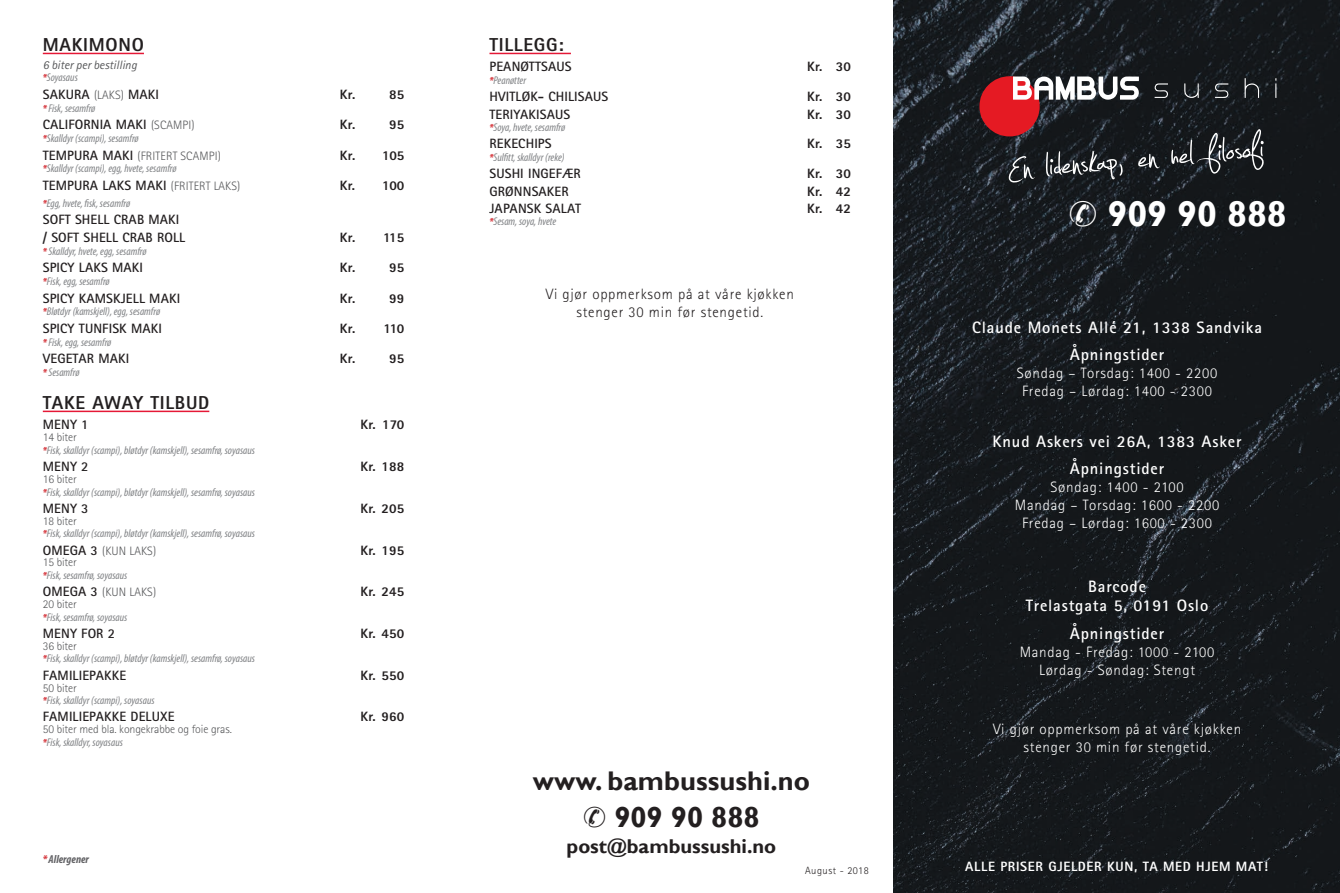
<style>
.page{position:relative;width:1340px;height:893px;background:#fff}
.page>*{position:absolute;margin:0;border:0;box-sizing:border-box;transform-origin:0 0}
.t1{font:700 35.7px "Gill Sans";color:#fff}
.t2{font:700 28.95px "Gill Sans";color:#231f20}
.t3{font:700 27px "Gill Sans";color:#231f20}
.t4{font:700 19.95px "Gill Sans";color:#231f20}
.t5{font:800 18.75px "Rotis Sans Serif Std";letter-spacing:.04em;color:#231f20}
.t6{font:700 16.5px/27.3px "Rotis Sans Serif Std";letter-spacing:.05em;color:#fff;text-align:center}
.t7{font:300 15px/18px "Rotis Sans Serif Std";letter-spacing:.05em;color:#fff;text-align:center}
.t8{font:300 15px/18px "Rotis Sans Serif Std";letter-spacing:.05em;color:#231f20;text-align:center}
.t9{font:700 13.5px/17.7px "Rotis Sans Serif Std";letter-spacing:.01em;color:#231f20}
.t10{font:800 13.5px "Rotis Sans Serif Std";letter-spacing:.01em;color:#231f20}
.t11{font:800 13.5px "Rotis Sans Serif Std";letter-spacing:.05em;color:#fff}
.t12{font:300 12.15px "Rotis Sans Serif Std";letter-spacing:.01em;color:#57585a}
.t13{font:italic 12.15px "Rotis Sans Serif Std";color:#57585a}
.t14{font:300 11.85px "Rotis Sans Serif Std";letter-spacing:-.01em;color:#57585a}
.t15{font:italic 700 condensed 11.55px "Myriad Pro";color:#636366}
.t16{font:italic condensed 11.25px "Myriad Pro";color:#808285}
.t17{font:300 10.5px "Rotis Sans Serif Std";letter-spacing:.05em;color:#231f20}
.s1{font-weight:700;font-size:10.5px;color:#d1232a}
.s2{font-weight:300;font-size:12.15px;color:#57585a}
.s3{font-weight:700;font-size:13.5px;color:#231f20}
.s4{color:#d1232a}
</style>
<div class="page">
<img style="left:893px;top:0;width:446px;height:893px">
<svg style="left:1275px;top:78px;width:1px;height:20px"></svg>
<hr style="left:43px;top:53px;width:101px;height:1px;background:#e51836">
<hr style="left:43px;top:411px;width:166px;height:1px;background:#e51836">
<hr style="left:489px;top:53px;width:82px;height:1px;background:#e51836">
<svg style="left:979px;top:76px;width:284px;height:107px;background:#403337"></svg>
<h3 class="t5" style="left:43px;top:33px;width:103px">MAKIMONO</h3>
<p class="t13" style="left:43px;top:57px;width:96px">6 biter per bestilling</p>
<p class="t16" style="left:43px;top:71px;width:36px"><span class="s1">*</span>Soyasaus</p>
<p class="t9" style="left:43px;top:85px;width:118px">SAKURA <span class="s2">(LAKS)</span> MAKI</p>
<p class="t10" style="left:340px;top:86px;width:17px">Kr.</p>
<p class="t10" style="left:389px;top:86px;width:17px">85</p>
<p class="t16" style="left:43px;top:101px;width:54px"><span class="s1">*</span> Fisk, sesamfrø</p>
<p class="t9" style="left:43px;top:116px;width:153px">CALIFORNIA MAKI <span class="s2">(SCAMPI)</span></p>
<p class="t10" style="left:340px;top:116px;width:17px">Kr.</p>
<p class="t10" style="left:389px;top:116px;width:17px">95</p>
<p class="t16" style="left:43px;top:131px;width:97px"><span class="s1">*</span>Skalldyr (scampi), sesamfrø</p>
<p class="t12" style="left:43px;top:149px;width:179px"><span class="s3">TEMPURA MAKI</span> (FRITERT SCAMPI)</p>
<p class="t10" style="left:340px;top:146px;width:66px">Kr. 105</p>
<p class="t16" style="left:43px;top:162px;width:135px"><span class="s1">*</span>Skalldyr (scampi), egg, hvete, sesamfrø</p>
<p class="t9" style="left:43px;top:176px;width:199px">TEMPURA LAKS MAKI <span class="s2">(FRITERT LAKS)</span></p>
<p class="t10" style="left:340px;top:177px;width:66px">Kr. 100</p>
<p class="t16" style="left:43px;top:196px;width:89px"><span class="s1">*</span>Egg, hvete, fisk, sesamfrø</p>
<p class="t9" style="left:43px;top:211px;width:144px">SOFT SHELL CRAB MAKI / SOFT SHELL CRAB ROLL</p>
<p class="t10" style="left:340px;top:229px;width:66px">Kr. 115</p>
<p class="t16" style="left:43px;top:244px;width:105px"><span class="s1">*</span> Skalldyr, hvete, egg, sesamfrø</p>
<p class="t9" style="left:43px;top:259px;width:102px">SPICY LAKS MAKI</p>
<p class="t10" style="left:340px;top:259px;width:17px">Kr.</p>
<p class="t10" style="left:389px;top:259px;width:17px">95</p>
<p class="t16" style="left:43px;top:275px;width:68px"><span class="s1">*</span>Fisk, egg, sesamfrø</p>
<p class="t9" style="left:43px;top:289px;width:139px">SPICY KAMSKJELL MAKI</p>
<p class="t10" style="left:340px;top:290px;width:17px">Kr.</p>
<p class="t10" style="left:389px;top:290px;width:17px">99</p>
<p class="t16" style="left:43px;top:305px;width:119px"><span class="s1">*</span>Bløtdyr (kamskjell), egg, sesamfrø</p>
<p class="t9" style="left:43px;top:319px;width:121px">SPICY TUNFISK MAKI</p>
<p class="t10" style="left:340px;top:320px;width:66px">Kr. 110</p>
<p class="t16" style="left:43px;top:335px;width:70px"><span class="s1">*</span> Fisk, egg, sesamfrø</p>
<p class="t9" style="left:43px;top:350px;width:88px">VEGETAR MAKI</p>
<p class="t10" style="left:340px;top:350px;width:17px">Kr.</p>
<p class="t10" style="left:389px;top:350px;width:17px">95</p>
<p class="t16" style="left:43px;top:365px;width:38px"><span class="s1">*</span> Sesamfrø</p>
<h3 class="t5" style="left:43px;top:391px;width:168px">TAKE AWAY TILBUD</h3>
<p class="t9" style="left:43px;top:416px;width:47px">MENY 1</p>
<p class="t10" style="left:360px;top:416px;width:45px">Kr. 170</p>
<p class="t14" style="left:43px;top:430px;width:36px">14 biter</p>
<p class="t16" style="left:43px;top:443px;width:214px"><span class="s1">*</span>Fisk, skalldyr (scampi), bløtdyr (kamskjell), sesamfrø, soyasaus</p>
<p class="t9" style="left:43px;top:457px;width:47px">MENY 2</p>
<p class="t10" style="left:360px;top:458px;width:45px">Kr. 188</p>
<p class="t14" style="left:43px;top:472px;width:36px">16 biter</p>
<p class="t16" style="left:43px;top:485px;width:214px"><span class="s1">*</span>Fisk, skalldyr (scampi), bløtdyr (kamskjell), sesamfrø, soyasaus</p>
<p class="t9" style="left:43px;top:499px;width:47px">MENY 3</p>
<p class="t10" style="left:360px;top:500px;width:45px">Kr. 205</p>
<p class="t14" style="left:43px;top:514px;width:36px">18 biter</p>
<p class="t16" style="left:43px;top:527px;width:214px"><span class="s1">*</span>Fisk, skalldyr (scampi), bløtdyr (kamskjell), sesamfrø, soyasaus</p>
<p class="t12" style="left:43px;top:543px;width:115px"><span class="s3">OMEGA 3</span> (KUN LAKS)</p>
<p class="t10" style="left:360px;top:541px;width:45px">Kr. 195</p>
<p class="t14" style="left:43px;top:556px;width:36px">15 biter</p>
<p class="t16" style="left:43px;top:568px;width:86px"><span class="s1">*</span>Fisk, sesamfrø, soyasaus</p>
<p class="t12" style="left:43px;top:585px;width:115px"><span class="s3">OMEGA 3</span> (KUN LAKS)</p>
<p class="t10" style="left:360px;top:583px;width:45px">Kr. 245</p>
<p class="t14" style="left:43px;top:597px;width:36px">20 biter</p>
<p class="t16" style="left:43px;top:610px;width:86px"><span class="s1">*</span>Fisk, sesamfrø, soyasaus</p>
<p class="t9" style="left:43px;top:624px;width:74px">MENY FOR 2</p>
<p class="t10" style="left:360px;top:625px;width:45px">Kr. 450</p>
<p class="t14" style="left:43px;top:639px;width:36px">36 biter</p>
<p class="t16" style="left:43px;top:652px;width:214px"><span class="s1">*</span>Fisk, skalldyr (scampi), bløtdyr (kamskjell), sesamfrø, soyasaus</p>
<p class="t9" style="left:43px;top:666px;width:85px">FAMILIEPAKKE</p>
<p class="t10" style="left:360px;top:667px;width:45px">Kr. 550</p>
<p class="t14" style="left:43px;top:681px;width:36px">50 biter</p>
<p class="t16" style="left:43px;top:694px;width:113px"><span class="s1">*</span>Fisk, skalldyr (scampi), soyasaus</p>
<p class="t9" style="left:43px;top:708px;width:133px">FAMILIEPAKKE DELUXE</p>
<p class="t10" style="left:360px;top:708px;width:45px">Kr. 960</p>
<p class="t14" style="left:43px;top:722px;width:190px">50 biter med bla. kongekrabbe og foie gras.</p>
<p class="t16" style="left:43px;top:735px;width:82px"><span class="s1">*</span>Fisk, skalldyr, soyasaus</p>
<p class="t15" style="left:43px;top:852px;width:48px"><span class="s4">*</span> Allergener</p>
<h3 class="t5" style="left:489px;top:33px;width:76px">TILLEGG:</h3>
<p class="t9" style="left:489px;top:58px;width:84px">PEANØTTSAUS</p>
<p class="t10" style="left:807px;top:58px;width:45px">Kr. 30</p>
<p class="t16" style="left:489px;top:74px;width:38px"><span class="s1">*</span>Peanøtter</p>
<p class="t9" style="left:489px;top:88px;width:120px">HVITLØK- CHILISAUS</p>
<p class="t10" style="left:807px;top:88px;width:45px">Kr. 30</p>
<p class="t9" style="left:489px;top:105px;width:82px">TERIYAKISAUS</p>
<p class="t10" style="left:807px;top:105px;width:45px">Kr. 30</p>
<p class="t16" style="left:489px;top:121px;width:77px"><span class="s1">*</span>Soya, hvete, sesamfrø</p>
<p class="t9" style="left:489px;top:135px;width:64px">REKECHIPS</p>
<p class="t10" style="left:807px;top:135px;width:45px">Kr. 35</p>
<p class="t16" style="left:489px;top:151px;width:77px"><span class="s1">*</span>Sulfitt, skalldyr (reke)</p>
<p class="t9" style="left:489px;top:165px;width:93px">SUSHI INGEFÆR</p>
<p class="t10" style="left:807px;top:165px;width:45px">Kr. 30</p>
<p class="t9" style="left:489px;top:182px;width:81px">GRØNNSAKER</p>
<p class="t10" style="left:807px;top:182px;width:45px">Kr. 42</p>
<p class="t9" style="left:489px;top:199px;width:93px">JAPANSK SALAT</p>
<p class="t10" style="left:807px;top:200px;width:45px">Kr. 42</p>
<p class="t16" style="left:489px;top:215px;width:68px"><span class="s1">*</span>Sesam, soya, hvete</p>
<h3 class="t8" style="left:546px;top:285px;width:250px">Vi gjør oppmerksom på at våre kjøkken stenger 30 min før stengetid.</h3>
<h3 class="t3" style="left:533px;top:765px;width:279px">www. bambussushi.no</h3>
<h2 class="t2" style="left:583px;top:800px;width:178px">✆ 909 90 888</h2>
<h3 class="t4" style="left:566px;top:834px;width:211px">post@bambussushi.no</h3>
<p class="t17" style="left:805px;top:865px;width:65px">August - 2018</p>
<h1 class="t1" style="left:1068px;top:193px;width:219px">✆ 909 90 888</h1>
<h3 class="t6" style="left:972px;top:313px;width:291px">Claude Monets Allé 21, 1338 Sandvika<br>Åpningstider</h3>
<h3 class="t7" style="left:1016px;top:364px;width:202px">Søndag – Torsdag: 1400 - 2200<br>Fredag – Lørdag: 1400 - 2300</h3>
<h3 class="t6" style="left:992px;top:427px;width:250px">Knud Askers vei 26A, 1383 Asker<br>Åpningstider</h3>
<h3 class="t7" style="left:1014px;top:478px;width:206px">Søndag: 1400 - 2100<br>Mandag – Torsdag: 1600 - 2200<br>Fredag – Lørdag: 1600 - 2300</h3>
<h3 class="t6" style="left:1025px;top:576px;width:184px;line-height:19.8px">Barcode<br>Trelastgata 5, 0191 Oslo</h3>
<h3 class="t6" style="left:1069px;top:619px;width:96px">Åpningstider</h3>
<h3 class="t7" style="left:1019px;top:643px;width:196px">Mandag - Fredag: 1000 - 2100<br>Lørdag - Søndag: Stengt</h3>
<h3 class="t7" style="left:993px;top:720px;width:250px">Vi gjør oppmerksom på at våre kjøkken stenger 30 min før stengetid.</h3>
<p class="t11" style="left:965px;top:857px;width:304px">ALLE PRISER GJELDER KUN, TA MED HJEM MAT!</p>
</div>
